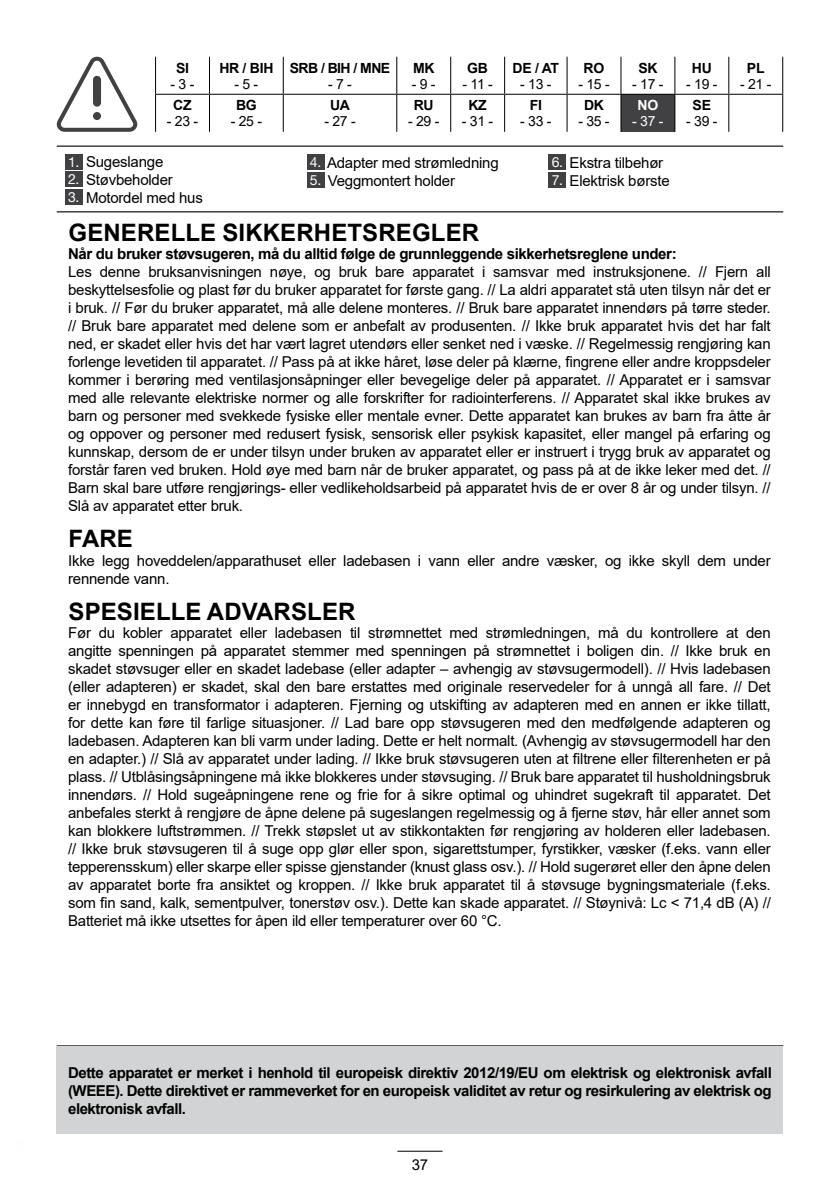
<style>
.page{position:relative;width:840px;height:1191px;background:#fff}
.page>*{position:absolute;margin:0;border:0;box-sizing:border-box;transform-origin:0 0}
.t1{font:700 24px "Arial";letter-spacing:.005em;color:#000}
.t2{font:15px/18px "Arial";letter-spacing:-.015em;color:#000;text-align:justify}
.t3{font:700 15px/18px "Arial";letter-spacing:-.025em;color:#000;text-align:justify}
.t4{font:14px "Arial";letter-spacing:-.02em;color:#000}
.t5{font:700 14px "Arial";letter-spacing:-.02em;color:#000}
.t6{font:700 14px "Arial";letter-spacing:-.04em;color:#000}
.t7{font:14px "Arial";color:#fff}
.t8{font:700 14px "Arial";color:#fff}
.s1{font-family:"Helvetica Neue LT Pro";font-size:14px;color:#fff}
</style>
<div class="page">
<svg style="left:56px;top:57px;width:81px;height:75px"></svg>
<div style="left:93px;top:112px;width:8px;height:8px;background:#414042;border-radius:50%"></div>
<div style="left:93px;top:76px;width:8px;height:31px;background:#414042;border-radius:4px"></div>
<hr style="left:57px;top:145px;width:725px;height:2px;background:#414042">
<hr style="left:57px;top:211px;width:725px;height:1px;background:#414042">
<hr style="left:57px;top:1045px;width:725px;height:1px;background:#414042">
<hr style="left:397px;top:1150px;width:45px;height:1px;background:#000">
<div style="left:57px;top:1046px;width:725px;height:88px;background:#d1d3d4"></div>
<div style="left:65px;top:154px;width:17px;height:16px;background:#414042"></div>
<div style="left:65px;top:171px;width:17px;height:15px;background:#414042"></div>
<div style="left:65px;top:189px;width:17px;height:15px;background:#414042"></div>
<div style="left:307px;top:154px;width:17px;height:16px;background:#414042"></div>
<div style="left:307px;top:172px;width:17px;height:16px;background:#414042"></div>
<div style="left:548px;top:154px;width:17px;height:16px;background:#414042"></div>
<div style="left:548px;top:172px;width:17px;height:16px;background:#414042"></div>
<svg style="left:451px;top:57px;width:330px;height:75px"></svg>
<div style="left:620px;top:94px;width:54px;height:38px;background:#414042"></div>
<hr style="left:209px;top:57px;width:1px;height:37px;background:#000">
<hr style="left:282px;top:57px;width:1px;height:37px;background:#000">
<hr style="left:396px;top:57px;width:1px;height:37px;background:#000">
<hr style="left:450px;top:57px;width:1px;height:37px;background:#000">
<hr style="left:504px;top:57px;width:1px;height:37px;background:#000">
<hr style="left:566px;top:57px;width:1px;height:37px;background:#000">
<hr style="left:620px;top:57px;width:1px;height:37px;background:#000">
<hr style="left:674px;top:57px;width:1px;height:37px;background:#000">
<hr style="left:155px;top:94px;width:54px;height:1px;background:#000">
<hr style="left:209px;top:94px;width:74px;height:1px;background:#000">
<hr style="left:209px;top:95px;width:1px;height:37px;background:#000">
<hr style="left:283px;top:94px;width:113px;height:1px;background:#000">
<hr style="left:282px;top:95px;width:1px;height:37px;background:#000">
<hr style="left:396px;top:94px;width:54px;height:1px;background:#000">
<hr style="left:396px;top:95px;width:1px;height:37px;background:#000">
<hr style="left:450px;top:94px;width:54px;height:1px;background:#000">
<hr style="left:450px;top:95px;width:1px;height:37px;background:#000">
<hr style="left:504px;top:94px;width:62px;height:1px;background:#000">
<hr style="left:504px;top:95px;width:1px;height:37px;background:#000">
<hr style="left:566px;top:94px;width:54px;height:1px;background:#000">
<hr style="left:566px;top:95px;width:1px;height:37px;background:#000">
<hr style="left:620px;top:94px;width:54px;height:1px;background:#000">
<hr style="left:620px;top:95px;width:1px;height:37px;background:#000">
<hr style="left:674px;top:94px;width:54px;height:1px;background:#000">
<hr style="left:674px;top:95px;width:1px;height:37px;background:#000">
<hr style="left:728px;top:94px;width:54px;height:1px;background:#000">
<hr style="left:728px;top:57px;width:1px;height:37px;background:#000">
<hr style="left:781px;top:57px;width:1px;height:37px;background:#000">
<hr style="left:728px;top:95px;width:1px;height:37px;background:#000">
<hr style="left:781px;top:95px;width:1px;height:37px;background:#000">
<hr style="left:155px;top:57px;width:1px;height:37px;background:#000">
<hr style="left:155px;top:95px;width:1px;height:37px;background:#000">
<p class="t5" style="left:176px;top:58px;width:14px">SI</p>
<p class="t4" style="left:170px;top:74px;width:25px">- 3 -</p>
<p class="t5" style="left:219px;top:58px;width:56px">HR / BIH</p>
<p class="t4" style="left:234px;top:74px;width:25px">- 5 -</p>
<p class="t6" style="left:290px;top:58px;width:102px">SRB / BIH / MNE</p>
<p class="t4" style="left:328px;top:74px;width:25px">- 7 -</p>
<p class="t5" style="left:413px;top:58px;width:23px">MK</p>
<p class="t4" style="left:411px;top:74px;width:25px">- 9 -</p>
<p class="t5" style="left:467px;top:58px;width:22px">GB</p>
<p class="t4" style="left:462px;top:74px;width:32px">- 11 -</p>
<p class="t5" style="left:512px;top:58px;width:48px">DE / AT</p>
<p class="t4" style="left:520px;top:74px;width:33px">- 13 -</p>
<p class="t5" style="left:583px;top:58px;width:22px">RO</p>
<p class="t4" style="left:578px;top:74px;width:33px">- 15 -</p>
<p class="t5" style="left:638px;top:58px;width:21px">SK</p>
<p class="t4" style="left:632px;top:74px;width:33px">- 17 -</p>
<p class="t5" style="left:691px;top:58px;width:21px">HU</p>
<p class="t4" style="left:685px;top:74px;width:33px">- 19 -</p>
<p class="t5" style="left:746px;top:58px;width:19px">PL</p>
<p class="t4" style="left:739px;top:74px;width:33px">- 21 -</p>
<p class="t5" style="left:173px;top:95px;width:20px">CZ</p>
<p class="t4" style="left:167px;top:112px;width:33px">- 23 -</p>
<p class="t5" style="left:236px;top:95px;width:22px">BG</p>
<p class="t4" style="left:230px;top:112px;width:33px">- 25 -</p>
<p class="t5" style="left:330px;top:95px;width:21px">UA</p>
<p class="t4" style="left:324px;top:112px;width:33px">- 27 -</p>
<p class="t5" style="left:413px;top:95px;width:21px">RU</p>
<p class="t4" style="left:408px;top:112px;width:33px">- 29 -</p>
<p class="t5" style="left:468px;top:95px;width:20px">KZ</p>
<p class="t4" style="left:461px;top:112px;width:33px">- 31 -</p>
<p class="t5" style="left:529px;top:95px;width:14px">FI</p>
<p class="t4" style="left:520px;top:112px;width:33px">- 33 -</p>
<p class="t5" style="left:583px;top:95px;width:21px">DK</p>
<p class="t4" style="left:578px;top:112px;width:33px">- 35 -</p>
<p class="t8" style="left:637px;top:95px;width:22px">NO</p>
<p class="t7" style="left:632px;top:112px;width:33px">- 37 -</p>
<p class="t5" style="left:692px;top:95px;width:20px">SE</p>
<p class="t4" style="left:685px;top:112px;width:33px">- 39 -</p>
<p class="t2" style="left:68px;top:153px;width:97px"><span class="s1">1.</span> Sugeslange</p>
<p class="t2" style="left:68px;top:171px;width:106px"><span class="s1">2.</span> Støvbeholder</p>
<p class="t2" style="left:68px;top:189px;width:136px"><span class="s1">3.</span> Motordel med hus</p>
<p class="t2" style="left:310px;top:154px;width:190px"><span class="s1">4.</span> Adapter med strømledning</p>
<p class="t2" style="left:310px;top:172px;width:147px"><span class="s1">5.</span> Veggmontert holder</p>
<p class="t2" style="left:551px;top:154px;width:113px"><span class="s1">6.</span> Ekstra tilbehør</p>
<p class="t2" style="left:551px;top:172px;width:119px"><span class="s1">7.</span> Elektrisk børste</p>
<h1 class="t1" style="left:68px;top:216px;width:412px">GENERELLE SIKKERHETSREGLER</h1>
<p class="t3" style="left:68px;top:245px;width:609px">Når du bruker støvsugeren, må du alltid følge de grunnleggende sikkerhetsreglene under:</p>
<p class="t2" style="left:68px;top:263px;width:703px">Les denne bruksanvisningen nøye, og bruk bare apparatet i samsvar med instruksjonene. // Fjern all beskyttelsesfolie og plast før du bruker apparatet for første gang. // La aldri apparatet stå uten tilsyn når det er i bruk. // Før du bruker apparatet, må alle delene monteres. // Bruk bare apparatet innendørs på tørre steder. // Bruk bare apparatet med delene som er anbefalt av produsenten. // Ikke bruk apparatet hvis det har falt ned, er skadet eller hvis det har vært lagret utendørs eller senket ned i væske. // Regelmessig rengjøring kan forlenge levetiden til apparatet. // Pass på at ikke håret, løse deler på klærne, fingrene eller andre kroppsdeler kommer i berøring med ventilasjonsåpninger eller bevegelige deler på apparatet. // Apparatet er i samsvar med alle relevante elektriske normer og alle forskrifter for radiointerferens. // Apparatet skal ikke brukes av barn og personer med svekkede fysiske eller mentale evner. Dette apparatet kan brukes av barn fra åtte år og oppover og personer med redusert fysisk, sensorisk eller psykisk kapasitet, eller mangel på erfaring og kunnskap, dersom de er under tilsyn under bruken av apparatet eller er instruert i trygg bruk av apparatet og forstår faren ved bruken. Hold øye med barn når de bruker apparatet, og pass på at de ikke leker med det. // Barn skal bare utføre rengjørings- eller vedlikeholdsarbeid på apparatet hvis de er over 8 år og under tilsyn. // Slå av apparatet etter bruk.</p>
<h1 class="t1" style="left:68px;top:522px;width:66px">FARE</h1>
<p class="t2" style="left:68px;top:551px;width:703px">Ikke legg hoveddelen/apparathuset eller ladebasen i vann eller andre væsker, og ikke skyll dem under rennende vann.</p>
<h1 class="t1" style="left:68px;top:594px;width:288px">SPESIELLE ADVARSLER</h1>
<p class="t2" style="left:68px;top:623px;width:703px">Før du kobler apparatet eller ladebasen til strømnettet med strømledningen, må du kontrollere at den angitte spenningen på apparatet stemmer med spenningen på strømnettet i boligen din. // Ikke bruk en skadet støvsuger eller en skadet ladebase (eller adapter – avhengig av støvsugermodell). // Hvis ladebasen (eller adapteren) er skadet, skal den bare erstattes med originale reservedeler for å unngå all fare. // Det er innebygd en transformator i adapteren. Fjerning og utskifting av adapteren med en annen er ikke tillatt, for dette kan føre til farlige situasjoner. // Lad bare opp støvsugeren med den medfølgende adapteren og ladebasen. Adapteren kan bli varm under lading. Dette er helt normalt. (Avhengig av støvsugermodell har den en adapter.) // Slå av apparatet under lading. // Ikke bruk støvsugeren uten at filtrene eller filterenheten er på plass. // Utblåsingsåpningene må ikke blokkeres under støvsuging. // Bruk bare apparatet til husholdningsbruk innendørs. // Hold sugeåpningene rene og frie for å sikre optimal og uhindret sugekraft til apparatet. Det anbefales sterkt å rengjøre de åpne delene på sugeslangen regelmessig og å fjerne støv, hår eller annet som kan blokkere luftstrømmen. // Trekk støpslet ut av stikkontakten før rengjøring av holderen eller ladebasen. // Ikke bruk støvsugeren til å suge opp glør eller spon, sigarettstumper, fyrstikker, væsker (f.eks. vann eller tepperensskum) eller skarpe eller spisse gjenstander (knust glass osv.). // Hold sugerøret eller den åpne delen av apparatet borte fra ansiktet og kroppen. // Ikke bruk apparatet til å støvsuge bygningsmateriale (f.eks. som fin sand, kalk, sementpulver, tonerstøv osv.). Dette kan skade apparatet. // Støynivå: Lc &lt; 71,4 dB (A) // Batteriet må ikke utsettes for åpen ild eller temperaturer over 60 °C.</p>
<p class="t3" style="left:68px;top:1063px;width:704px">Dette apparatet er merket i henhold til europeisk direktiv 2012/19/EU om elektrisk og elektronisk avfall (WEEE). Dette direktivet er rammeverket for en europeisk validitet av retur og resirkulering av elektrisk og elektronisk avfall.</p>
<p class="t2" style="left:411px;top:1155px;width:18px">37</p>
</div>
